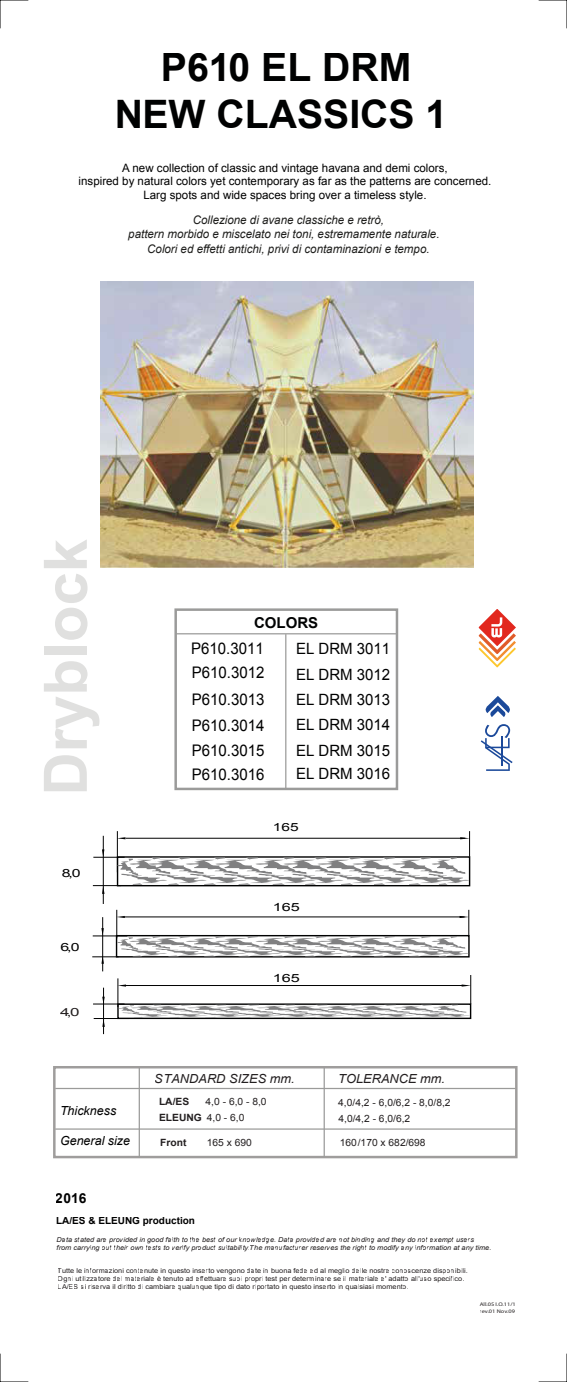
<style>
.page{position:relative;width:567px;height:1382px;background:#fff}
.page>*{position:absolute;margin:0;border:0;box-sizing:border-box;transform-origin:0 0}
.t1{font:700 60px "Arial";color:#e0e0df}
.t2{font:700 39.25px/47px "Arial";color:#000101;text-align:center}
.t3{font:16px/25px "Arial";color:#000101;scale:.94 1}
.t4{font:15.5px/25.2px "Arial";color:#000101;text-align:justify}
.t5{font:700 15px "Arial";color:#010202}
.t6{font:700 13.75px "Arial";color:#000}
.t7{font:italic 12.5px "Arial";color:#231f20}
.t8{font:italic 12.5px "Arial";color:#000101}
.t9{font:italic 11.88px "Arial";color:#1e1e1c}
.t10{font:11.5px/13.9px "Arial";color:#000101;text-align:center}
.t11{font:11.25px "Arial";color:#000101;scale:1.45 1}
.t12{font:11.25px "Arial";color:#000101;scale:1.41 1}
.t13{font:11.25px "Arial";color:#000101;scale:1.38 1}
.t14{font:11.25px "Arial";color:#231f20;scale:1.51 1}
.t15{font:10px/15.9px "Arial";color:#231f20}
.t16{font:700 10px "Arial";color:#000101}
.t17{font:700 10px "Arial";color:#231f20}
.t18{font:6.75px/8px "Arial";color:#231f20;scale:1.09 1}
.t19{font:italic 6.75px/8px "Arial";color:#231f20;scale:1.09 1}
.t20{font:5.25px/7.1px "Myriad Pro";color:#231f20;scale:1.21 1}
.s1{font-weight:700}
</style>
<div class="page">
<svg style="left:485px;top:696px;width:25px;height:21px"></svg>
<svg style="left:481px;top:724px;width:32px;height:47px"></svg>
<hr style="left:93px;top:1004px;width:32px;height:1px;background:#000101">
<svg style="left:102px;top:997px;width:3px;height:7px"></svg>
<hr style="left:103px;top:988px;width:1px;height:46px;background:#000101">
<svg style="left:102px;top:1019px;width:3px;height:8px"></svg>
<hr style="left:103px;top:836px;width:1px;height:68px;background:#000101">
<hr style="left:94px;top:1018px;width:35px;height:1px;background:#000101">
<hr style="left:102px;top:917px;width:1px;height:54px;background:#000101">
<div style="left:117px;top:1003px;width:354px;height:16px;border:1px solid #000101"></div>
<svg style="left:93px;top:831px;width:377px;height:63px"></svg>
<svg style="left:92px;top:910px;width:378px;height:54px"></svg>
<svg style="left:118px;top:975px;width:353px;height:43px"></svg>
<hr style="left:176px;top:633px;width:221px;height:1px;background:#9b9b9a">
<div style="left:174px;top:608px;width:224px;height:182px;border:2px solid #9b9b9a"></div>
<hr style="left:55px;top:1088px;width:461px;height:1px;background:#9b9b9a">
<div style="left:53px;top:1066px;width:465px;height:92px;border:2px solid #9f9d9c"></div>
<hr style="left:139px;top:1067px;width:1px;height:90px;background:#9b9b9a">
<hr style="left:324px;top:1067px;width:1px;height:90px;background:#9b9b9a">
<hr style="left:55px;top:1128px;width:461px;height:2px;background:#9b9b9a">
<svg style="left:478px;top:609px;width:38px;height:59px"></svg>
<hr style="left:285px;top:634px;width:1px;height:156px;background:#9b9b9a">
<img style="left:100px;top:282px;width:374px;height:285px">
<svg style="left:0;top:0;width:29px;height:29px"></svg>
<svg style="left:538px;top:0;width:29px;height:29px"></svg>
<svg style="left:538px;top:1353px;width:29px;height:29px"></svg>
<svg style="left:0;top:1353px;width:29px;height:29px"></svg>
<h2 class="t2" style="left:114px;top:44px;width:335px">P610 EL DRM<br>NEW CLASSICS 1</h2>
<h3 class="t10" style="left:79px;top:161px;width:414px">A new collection of classic and vintage havana and demi colors,<br>inspired by natural colors yet contemporary as far as the patterns are concerned.<br>Larg spots and wide spaces bring over a timeless style.</h3>
<h3 class="t9" style="left:193px;top:212px;width:193px">Collezione di avane classiche e retrò,</h3>
<h3 class="t9" style="left:128px;top:227px;width:313px">pattern morbido e miscelato nei toni, estremamente naturale.</h3>
<h3 class="t9" style="left:147px;top:241px;width:284px">Colori ed effetti antichi, privi di contaminazioni e tempo.</h3>
<h1 class="t1" style="left:23px;top:796px;width:258px;rotate:-90deg">Dryblock</h1>
<h3 class="t12" style="left:62px;top:865px;width:15px">8,0</h3>
<h3 class="t12" style="left:60px;top:939px;width:15px">6,0</h3>
<h3 class="t14" style="left:60px;top:1004px;width:14px">4,0</h3>
<h3 class="t5" style="left:254px;top:612px;width:66px">COLORS</h3>
<h3 class="t3" style="left:191px;top:637px;width:79px;line-height:23.8px">P610.3011<br>P610.3012</h3>
<h3 class="t3" style="left:192px;top:687px;width:79px;text-align:justify">P610.3013<br>P610.3014<br>P610.3015<br>P610.3016</h3>
<h3 class="t4" style="left:296px;top:636px;width:96px">EL DRM 3011<br>EL DRM 3012<br>EL DRM 3013<br>EL DRM 3014<br>EL DRM 3015</h3>
<h3 class="t4" style="left:296px;top:760px;width:96px">EL DRM 3016</h3>
<h3 class="t13" style="left:273px;top:820px;width:20px">165</h3>
<h3 class="t11" style="left:273px;top:900px;width:20px">165</h3>
<h3 class="t11" style="left:273px;top:970px;width:20px">165</h3>
<h3 class="t8" style="left:60px;top:1102px;width:58px">Thickness</h3>
<h3 class="t8" style="left:60px;top:1133px;width:72px">General size</h3>
<h3 class="t6" style="left:56px;top:1188px;width:32px">2016</h3>
<h3 class="t7" style="left:155px;top:1070px;width:141px">STANDARD SIZES mm.</h3>
<h3 class="t7" style="left:338px;top:1071px;width:108px">TOLERANCE mm.</h3>
<h3 class="t15" style="left:338px;top:1094px;width:114px">4,0/4,2 - 6,0/6,2 - 8,0/8,2<br>4,0/4,2 - 6,0/6,2</h3>
<h3 class="t17" style="left:160px;top:1135px;width:28px">Front</h3>
<h3 class="t15" style="left:207px;top:1134px;width:47px">165 x 690</h3>
<h3 class="t15" style="left:340px;top:1134px;width:87px">160/170 x 682/698</h3>
<h3 class="t17" style="left:159px;top:1095px;width:32px">LA/ES</h3>
<h3 class="t15" style="left:159px;top:1094px;width:109px;text-indent:47px">4,0 - 6,0 - 8,0<br><span class="s1">ELEUNG</span> 4,0 - 6,0</h3>
<h3 class="t16" style="left:56px;top:1214px;width:140px">LA/ES &amp; ELEUNG production</h3>
<p class="t19" style="left:57px;top:1236px;width:400px">Data stated are provided in good faith to the best of our knowledge. Data provided are not binding and they do not exempt users<br>from carrying out their own tests to verify product suitability.The manufacturer reserves the right to modify any information at any time.</p>
<p class="t18" style="left:58px;top:1266px;width:377px">Tutte le informazioni contenute in questo inserto vengono date in buona fede ed al meglio delle nostre conoscenze disponibili.<br>Ogni utilizzatore del materiale è tenuto ad effettuare suoi propri test per determinare se il materiale e' adatto all'uso specifico.<br>LA/ES si riserva il diritto di cambiare qualunque tipo di dato riportato in questo inserto in qualsiasi momento.</p>
<p class="t20" style="left:480px;top:1300px;width:31px">All.05 I.O.11/1 rev.01 Nov.09</p>
</div>
